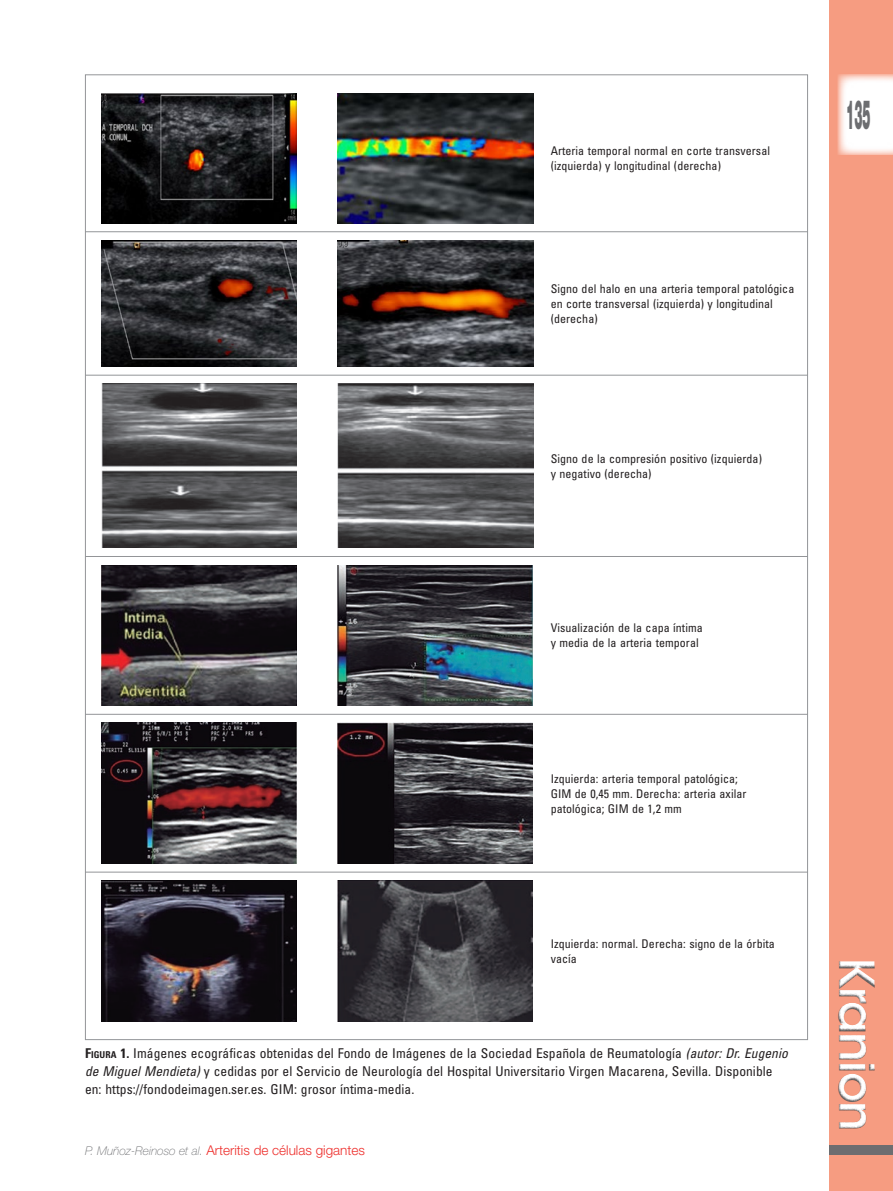
<style>
.page{position:relative;width:893px;height:1191px;background:#fff}
.page>*{position:absolute;margin:0;border:0;box-sizing:border-box;transform-origin:0 0}
.t1{font:600 48.15px "ITC Avant Garde Std";letter-spacing:-.04em;color:#fff}
.t2{font:900 40.5px "Helvetica Neue LT Std";color:#6c6d70;scale:.3 1}
.t3{font:condensed 13.5px/18px "Univers LT Std";letter-spacing:.005em;color:#231f20}
.t4{font:300 13.5px "Helvetica Neue LT Std";color:#ee302d}
.t5{font:condensed 12px/15px "Univers LT Std";letter-spacing:.005em;color:#231f20}
.s1{font-weight:700}
.s2{font-weight:700;font-size:9.45px}
.s3{font-style:italic}
.s4{font-weight:100;font-style:italic;font-size:12px;color:#6c6d70}
</style>
<div class="page">
<div style="left:829px;top:0;width:64px;height:1191px;background:#f69c81"></div>
<div style="left:829px;top:1145px;width:64px;height:9px;background:#6c6d70"></div>
<div style="left:825px;top:950px;width:63px;height:239px;background:#231f20;opacity:.75"></div>
<svg style="left:838px;top:74px;width:55px;height:81px;background:#fdf4f2"></svg>
<div style="left:85px;top:74px;width:723px;height:966px;background:#fff;border:1px solid #939598"></div>
<hr style="left:85px;top:231px;width:723px;height:1px;background:#939598">
<hr style="left:85px;top:375px;width:723px;height:1px;background:#939598">
<hr style="left:85px;top:556px;width:723px;height:1px;background:#939598">
<hr style="left:85px;top:714px;width:723px;height:1px;background:#939598">
<hr style="left:85px;top:871px;width:723px;height:1px;background:#939598">
<img style="left:102px;top:93px;width:195px;height:130px">
<img style="left:338px;top:93px;width:195px;height:130px">
<img style="left:102px;top:240px;width:195px;height:126px">
<img style="left:338px;top:240px;width:195px;height:126px">
<img style="left:102px;top:384px;width:195px;height:164px">
<img style="left:338px;top:384px;width:195px;height:164px">
<img style="left:102px;top:565px;width:194px;height:140px">
<img style="left:338px;top:565px;width:194px;height:140px">
<img style="left:102px;top:723px;width:194px;height:140px">
<img style="left:338px;top:723px;width:194px;height:140px">
<img style="left:102px;top:880px;width:194px;height:141px">
<img style="left:338px;top:880px;width:194px;height:141px">
<p class="t5" style="left:551px;top:143px;width:221px">Arteria temporal normal en corte transversal (izquierda) y longitudinal (derecha)</p>
<p class="t5" style="left:551px;top:281px;width:245px">Signo del halo en una arteria temporal patológica en corte transversal (izquierda) y longitudinal (derecha)</p>
<p class="t5" style="left:551px;top:451px;width:213px">Signo de la compresión positivo (izquierda) y negativo (derecha)</p>
<h2 class="t2" style="left:846px;top:91px;width:83px">135</h2>
<p class="t5" style="left:551px;top:620px;width:154px">Visualización de la capa íntima y media de la arteria temporal</p>
<p class="t5" style="left:551px;top:770px;width:197px">Izquierda: arteria temporal patológica;<br>GIM de 0,45 mm. Derecha: arteria axilar patológica; GIM de 1,2 mm</p>
<p class="t5" style="left:551px;top:936px;width:226px">Izquierda: normal. Derecha: signo de la órbita vacía</p>
<p class="t3" style="left:85px;top:1044px;width:704px"><span class="s1">F</span><span class="s2">IGURA</span> <span class="s1">1.</span> Imágenes ecográficas obtenidas del Fondo de Imágenes de la Sociedad Española de Reumatología <span class="s3">(autor: Dr. Eugenio de Miguel Mendieta)</span> y cedidas por el Servicio de Neurología del Hospital Universitario Virgen Macarena, Sevilla. Disponible en: https://fondodeimagen.ser.es. GIM: grosor íntima-media.</p>
<p class="t4" style="left:85px;top:1141px;width:281px"><span class="s4">P. Muñoz-Reinoso et al.</span> Arteritis de células gigantes</p>
<h1 class="t1" style="left:887px;top:957px;width:176px;rotate:90deg">Kranion</h1>
</div>
